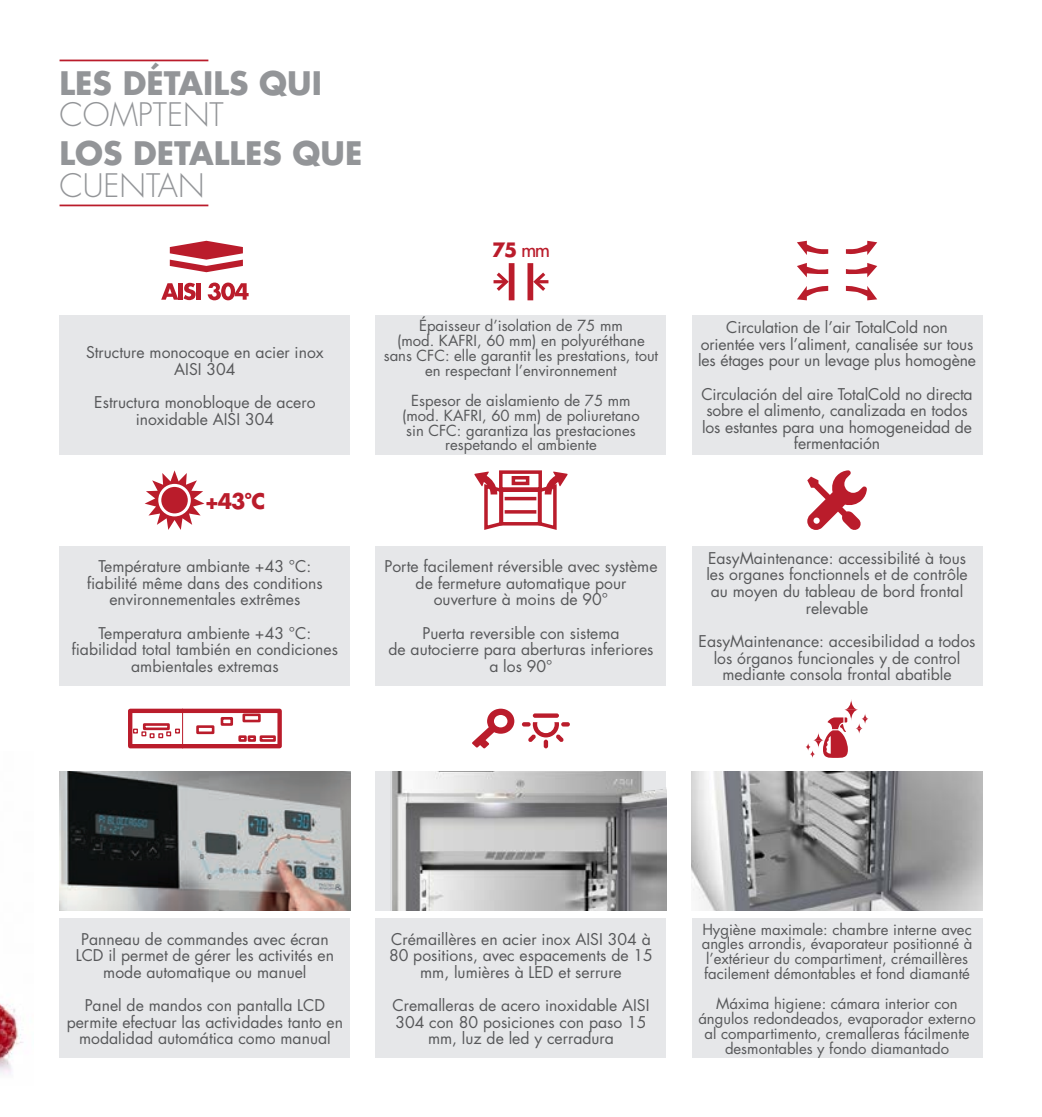
<style>
.page{position:relative;width:1042px;height:1117px;background:#fff}
.page>*{position:absolute;margin:0;border:0;box-sizing:border-box;transform-origin:0 0}
.t1{font:700 31.5px/31.5px "Futura Std";color:#939598}
.t2{font:700 21px "Futura Std";color:#ba1c2b}
.t3{font:700 19.25px "Futura Std";color:#ba1c2b}
.t4{font:15.75px/16.6px "Futura Std";color:#57585a;text-align:center}
.t5{font:14.88px/14.9px "Futura Std";color:#57585a;text-align:center}
.s1{font-weight:300}
.s2{font-weight:500}
</style>
<div class="page">
<img style="left:0;top:1003px;width:23px;height:71px">
<svg style="left:807px;top:470px;width:60px;height:60px"></svg>
<hr style="left:60px;top:60px;width:148px;height:1px;background:#ba1c2b">
<hr style="left:60px;top:204px;width:148px;height:2px;background:#ba1c2b">
<svg style="left:161px;top:283px;width:35px;height:17px"></svg>
<div style="left:196px;top:283px;width:5px;height:16px;background:#ba1c2b"></div>
<svg style="left:208px;top:282px;width:41px;height:18px"></svg>
<svg style="left:170px;top:241px;width:73px;height:31px"></svg>
<svg style="left:522px;top:722px;width:48px;height:26px"></svg>
<svg style="left:533px;top:713px;width:26px;height:4px"></svg>
<svg style="left:472px;top:708px;width:42px;height:40px"></svg>
<svg style="left:806px;top:699px;width:63px;height:59px"></svg>
<svg style="left:145px;top:470px;width:59px;height:60px"></svg>
<div style="left:161px;top:487px;width:27px;height:26px;background:#ba1c2b;border-radius:50%"></div>
<div style="left:499px;top:470px;width:43px;height:20px;border:4px solid #ba1c2b"></div>
<div style="left:500px;top:488px;width:41px;height:37px;border:4px solid #ba1c2b"></div>
<div style="left:511px;top:476px;width:18px;height:9px;border:4px solid #ba1c2b"></div>
<svg style="left:505px;top:496px;width:31px;height:4px"></svg>
<hr style="left:505px;top:510px;width:31px;height:3px;background:#ba1c2b">
<svg style="left:474px;top:471px;width:30px;height:59px"></svg>
<svg style="left:536px;top:471px;width:32px;height:59px"></svg>
<div style="left:60px;top:918px;width:290px;height:139px;background:#e6e7e9"></div>
<div style="left:376px;top:918px;width:290px;height:139px;background:#e6e7e9"></div>
<div style="left:60px;top:315px;width:290px;height:139px;background:#e6e7e9"></div>
<div style="left:60px;top:546px;width:290px;height:139px;background:#e6e7e9"></div>
<div style="left:376px;top:315px;width:290px;height:139px;background:#e6e7e9"></div>
<div style="left:692px;top:546px;width:290px;height:139px;background:#e6e7e9"></div>
<div style="left:692px;top:315px;width:290px;height:139px;background:#e6e7e9"></div>
<div style="left:376px;top:546px;width:290px;height:139px;background:#e6e7e9"></div>
<div style="left:692px;top:918px;width:290px;height:139px;background:#e6e7e9"></div>
<img style="left:692px;top:771px;width:290px;height:139px">
<img style="left:60px;top:771px;width:290px;height:139px">
<img style="left:376px;top:771px;width:290px;height:139px">
<svg style="left:797px;top:241px;width:31px;height:14px"></svg>
<svg style="left:797px;top:263px;width:31px;height:14px"></svg>
<svg style="left:797px;top:285px;width:31px;height:15px"></svg>
<svg style="left:846px;top:241px;width:31px;height:14px"></svg>
<svg style="left:846px;top:263px;width:31px;height:14px"></svg>
<svg style="left:846px;top:285px;width:31px;height:15px"></svg>
<svg style="left:493px;top:269px;width:16px;height:25px"></svg>
<div style="left:509px;top:263px;width:5px;height:37px;background:#ba1c2b"></div>
<svg style="left:533px;top:269px;width:16px;height:25px"></svg>
<div style="left:527px;top:263px;width:6px;height:37px;background:#ba1c2b"></div>
<div style="left:128px;top:708px;width:154px;height:40px;border:4px solid #ba1c2b"></div>
<div style="left:196px;top:725px;width:18px;height:9px;border:3px solid #ba1c2b"></div>
<div style="left:260px;top:735px;width:16px;height:6px;border:3px solid #ba1c2b"></div>
<div style="left:248px;top:735px;width:8px;height:6px;border:3px solid #ba1c2b"></div>
<div style="left:238px;top:735px;width:9px;height:6px;border:3px solid #ba1c2b"></div>
<svg style="left:133px;top:728px;width:47px;height:10px"></svg>
<div style="left:242px;top:713px;width:19px;height:9px;border:3px solid #ba1c2b"></div>
<div style="left:221px;top:716px;width:12px;height:9px;border:3px solid #ba1c2b"></div>
<div style="left:143px;top:723px;width:27px;height:7px;border:3px solid #ba1c2b"></div>
<hr style="left:182px;top:709px;width:1px;height:38px;background:#ba1c2b">
<p class="t1" style="left:60px;top:67px;width:264px">LES DÉTAILS QUI<br><span class="s1">COMPTENT</span></p>
<p class="t1" style="left:60px;top:137px;width:304px">LOS DETALLES QUE<br><span class="s1">CUENTAN</span></p>
<p class="t4" style="left:86px;top:344px;width:239px">Structure monocoque en acier inox<br>AISI 304</p>
<p class="t4" style="left:94px;top:394px;width:223px">Estructura monobloque de acero inoxidable AISI 304</p>
<p class="t2" style="left:205px;top:487px;width:62px">+43°C</p>
<p class="t4" style="left:87px;top:558px;width:237px">Température ambiante +43 °C: fiabilité même dans des conditions environnementales extrêmes</p>
<p class="t4" style="left:72px;top:624px;width:268px">Temperatura ambiente +43 °C: fiabilidad total también en condiciones ambientales extremas</p>
<p class="t3" style="left:492px;top:236px;width:59px">75 <span class="s2">mm</span></p>
<p class="t5" style="left:384px;top:318px;width:276px">Épaisseur d’isolation de 75 mm<br>(mod. KAFRI, 60 mm) en polyuréthane sans CFC: elle garantit les prestations, tout en respectant l’environnement</p>
<p class="t5" style="left:402px;top:393px;width:239px">Espesor de aislamiento de 75 mm (mod. KAFRI, 60 mm) de poliuretano sin CFC: garantiza las prestaciones respetando el ambiente</p>
<p class="t4" style="left:384px;top:558px;width:274px">Porte facilement réversible avec système</p>
<p class="t4" style="left:415px;top:574px;width:212px">de fermeture automatique pour ouverture à moins de 90°</p>
<p class="t4" style="left:422px;top:624px;width:199px">Puerta reversible con sistema</p>
<p class="t4" style="left:388px;top:641px;width:266px">de autocierre para aberturas inferiores a los 90°</p>
<p class="t4" style="left:698px;top:319px;width:279px">Circulation de l’air TotalCold non orientée vers l’aliment, canalisée sur tous les étages pour un levage plus homogène</p>
<p class="t4" style="left:701px;top:385px;width:273px">Circulación del aire TotalCold no directa sobre el alimento, canalizada en todos los estantes para una homogeneidad de fermentación</p>
<p class="t4" style="left:706px;top:549px;width:263px">EasyMaintenance: accessibilité à tous les organes fonctionnels et de contrôle au moyen du tableau de bord frontal relevable</p>
<p class="t4" style="left:698px;top:633px;width:278px">EasyMaintenance: accesibilidad a todos los órganos funcionales y de control mediante consola frontal abatible</p>
<p class="t4" style="left:76px;top:930px;width:260px">Panneau de commandes avec écran<br>LCD il permet de gérer les activités en mode automatique ou manuel</p>
<p class="t4" style="left:67px;top:996px;width:278px">Panel de mandos con pantalla LCD permite efectuar las actividades tanto en modalidad automática como manual</p>
<p class="t4" style="left:389px;top:930px;width:265px">Crémaillères en acier inox AISI 304 à<br>80 positions, avec espacements de 15 mm, lumières à LED et serrure</p>
<p class="t4" style="left:392px;top:996px;width:259px">Cremalleras de acero inoxidable AISI<br>304 con 80 posiciones con paso 15 mm, luz de led y cerradura</p>
<p class="t5" style="left:702px;top:921px;width:272px;text-align:left">Hygiène maximale: chambre interne avec angles arrondis, évaporateur positionné à l’extérieur du compartiment, crémaillères facilement démontables et fond diamanté</p>
<p class="t5" style="left:698px;top:995px;width:279px">Máxima higiene: cámara interior con ángulos redondeados, evaporador externo al compartimento, cremalleras fácilmente desmontables y fondo diamantado</p>
</div>
